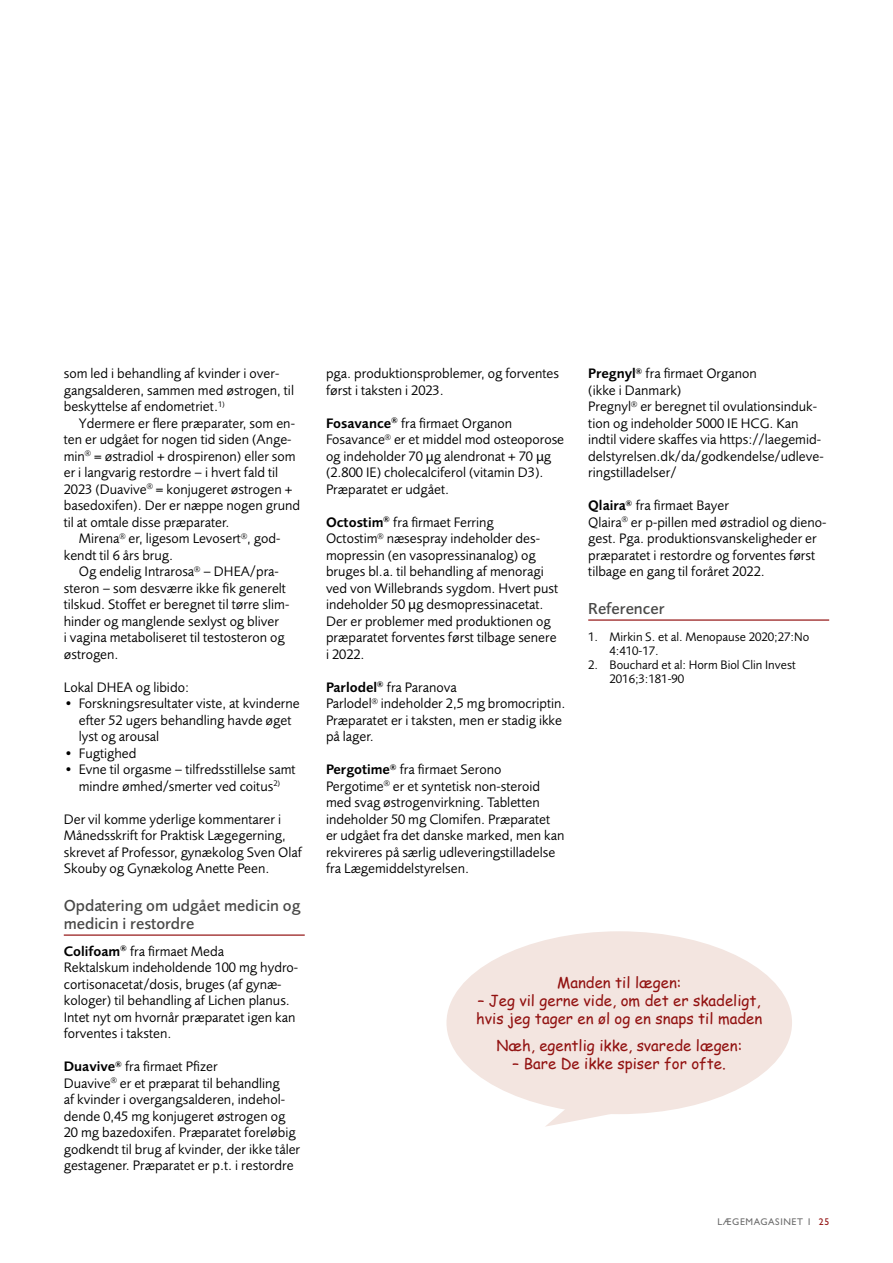
<style>
.page{position:relative;width:893px;height:1263px;background:#fff}
.page>*{position:absolute;margin:0;border:0;box-sizing:border-box;transform-origin:0 0}
.t1{font:500 16.5px/18px "Foundry Sans";color:#484847}
.t2{font:15px/18px "Comic Sans MS";color:#921211}
.t3{font:14.25px/16.5px "Foundry Sans";color:#000}
.t4{font:12.75px/14.2px "Foundry Sans";color:#000}
.t5{font:9.75px "Gill Sans Std";letter-spacing:.06em;color:#6e6e6e}
.s1{font-weight:600}
.s2{font-family:"Myriad Pro"}
.s3{color:#921211}
</style>
<div class="page">
<hr style="left:64px;top:934px;width:241px;height:2px;background:#921211">
<hr style="left:588px;top:619px;width:241px;height:2px;background:#921211">
<div style="left:446px;top:931px;width:346px;height:183px;background:#f3e5e0;border-radius:50%"></div>
<svg style="left:545px;top:1105px;width:65px;height:22px"></svg>
<p class="t3" style="left:64px;top:365px;width:232px">som led i behandling af kvinder i over&shy;gangsalderen, sammen med østrogen, til beskyttelse af endometriet.<sup>1)</sup></p>
<p class="t3" style="left:64px;top:415px;width:238px;text-indent:15px">Ydermere er flere præparater, som en&shy;ten er udgået for nogen tid siden (Ange&shy;min<sup>®</sup> = østradiol + drospirenon) eller som er i langvarig restordre – i hvert fald til 2023 (Duavive<sup>®</sup> = konjugeret østrogen + basedoxifen). Der er næppe nogen grund til at omtale disse præparater.</p>
<p class="t3" style="left:64px;top:530px;width:218px;text-indent:15px">Mirena<sup>®</sup> er, ligesom Levosert<sup>®</sup>, god&shy;kendt til 6 års brug.</p>
<p class="t3" style="left:64px;top:563px;width:227px;text-indent:15px">Og endelig Intrarosa<sup>®</sup> – DHEA/pra&shy;steron – som desværre ikke fik generelt tilskud. Stoffet er beregnet til tørre slim&shy;hinder og manglende sexlyst og bliver<br>i vagina metaboliseret til testosteron og østrogen.</p>
<p class="t3" style="left:64px;top:679px;width:127px">Lokal DHEA og libido:</p>
<p class="t3" style="left:79px;top:695px;width:222px;text-indent:-15px">• Forskningsresultater viste, at kvinderne efter 52 ugers behandling havde øget lyst og arousal</p>
<p class="t3" style="left:64px;top:745px;width:74px">• Fugtighed</p>
<p class="t3" style="left:64px;top:761px;width:233px;text-align:center">• Evne til orgasme – tilfredsstillelse samt mindre ømhed/smerter ved coitus<sup>2)</sup></p>
<p class="t3" style="left:64px;top:811px;width:240px">Der vil komme yderlige kommentarer i Månedsskrift for Praktisk Lægegerning, skrevet af Professor, gynækolog Sven Olaf Skouby og Gynækolog Anette Peen.</p>
<p class="t1" style="left:64px;top:896px;width:238px">Opdatering om udgået medicin og medicin i restordre</p>
<p class="t3" style="left:64px;top:943px;width:236px"><span class="s1">Colifoam</span><sup>®</sup> fra firmaet Meda<br>Rektalskum indeholdende 100 mg hydro&shy;cortisonacetat/dosis, bruges (af gynæ&shy;kologer) til behandling af Lichen planus.<br>Intet nyt om hvornår præparatet igen kan forventes i taksten.</p>
<p class="t3" style="left:64px;top:1058px;width:238px"><span class="s1">Duavive</span><sup>®</sup> fra firmaet Pfizer<br>Duavive<sup>®</sup> er et præparat til behandling<br>af kvinder i overgangsalderen, indehol&shy;dende 0,45 mg konjugeret østrogen og 20 mg bazedoxifen. Præparatet foreløbig godkendt til brug af kvinder, der ikke tåler gestagener. Præparatet er p.t. i restordre</p>
<p class="t3" style="left:326px;top:365px;width:235px">pga. produktionsproblemer, og forventes først i taksten i 2023.</p>
<p class="t3" style="left:326px;top:415px;width:240px"><span class="s1">Fosavance</span><sup>®</sup> fra firmaet Organon Fosavance<sup>®</sup> er et middel mod osteoporose og indeholder 70 <span class="s2">µ</span>g alendronat + 70 <span class="s2">µ</span>g (2.800 IE) cholecalciferol (vitamin D3).<br>Præparatet er udgået.</p>
<p class="t3" style="left:326px;top:514px;width:234px"><span class="s1">Octostim</span><sup>®</sup> fra firmaet Ferring<br>Octostim<sup>®</sup> næsespray indeholder des&shy;mopressin (en vasopressinanalog) og bruges bl.a. til behandling af menoragi ved von Willebrands sygdom. Hvert pust indeholder 50 <span class="s2">µ</span>g desmopressinacetat.<br>Der er problemer med produktionen og præparatet forventes først tilbage senere i 2022.</p>
<p class="t3" style="left:326px;top:679px;width:241px"><span class="s1">Parlodel</span><sup>®</sup> fra Paranova<br>Parlodel<sup>®</sup> indeholder 2,5 mg bromocriptin.<br>Præparatet er i taksten, men er stadig ikke på lager.</p>
<p class="t3" style="left:326px;top:761px;width:240px"><span class="s1">Pergotime</span><sup>®</sup> fra firmaet Serono Pergotime<sup>®</sup> er et syntetisk non-steroid med svag østrogenvirkning. Tabletten indeholder 50 mg Clomifen. Præparatet er udgået fra det danske marked, men kan rekvireres på særlig udleveringstilladelse fra Lægemiddelstyrelsen.</p>
<p class="t3" style="left:588px;top:365px;width:237px"><span class="s1">Pregnyl</span><sup>®</sup> fra firmaet Organon<br>(ikke i Danmark)<br>Pregnyl<sup>®</sup> er beregnet til ovulationsinduk&shy;tion og indeholder 5000 IE HCG. Kan indtil videre skaffes via https://laegemid&shy;delstyrelsen.dk/da/godkendelse/udleve&shy;ringstilladelser/</p>
<p class="t3" style="left:588px;top:497px;width:240px"><span class="s1">Qlaira</span><sup>®</sup> fra firmaet Bayer<br>Qlaira<sup>®</sup> er p-pillen med østradiol og dieno&shy;gest. Pga. produktionsvanskeligheder er præparatet i restordre og forventes først tilbage en gang til foråret 2022.</p>
<p class="t1" style="left:588px;top:599px;width:78px">Referencer</p>
<p class="t4" style="left:609px;top:629px;width:201px;text-indent:-21px">1. Mirkin S. et al. Menopause 2020;27:No<br>4:410-17.</p>
<p class="t4" style="left:609px;top:658px;width:188px;text-indent:-21px">2. Bouchard et al: Horm Biol Clin Invest<br>2016;3:181-90</p>
<p class="t2" style="left:557px;top:973px;width:126px">Manden til lægen:</p>
<p class="t2" style="left:476px;top:991px;width:287px">– Jeg vil gerne vide, om det er skadeligt, hvis jeg tager en øl og en snaps til maden</p>
<p class="t2" style="left:496px;top:1036px;width:247px">Næh, egentlig ikke, svarede lægen:</p>
<p class="t2" style="left:513px;top:1054px;width:215px">– Bare De ikke spiser for ofte.</p>
<p class="t5" style="left:718px;top:1216px;width:113px">LÆGEMAGASINET 1 <span class="s3">25</span></p>
</div>
